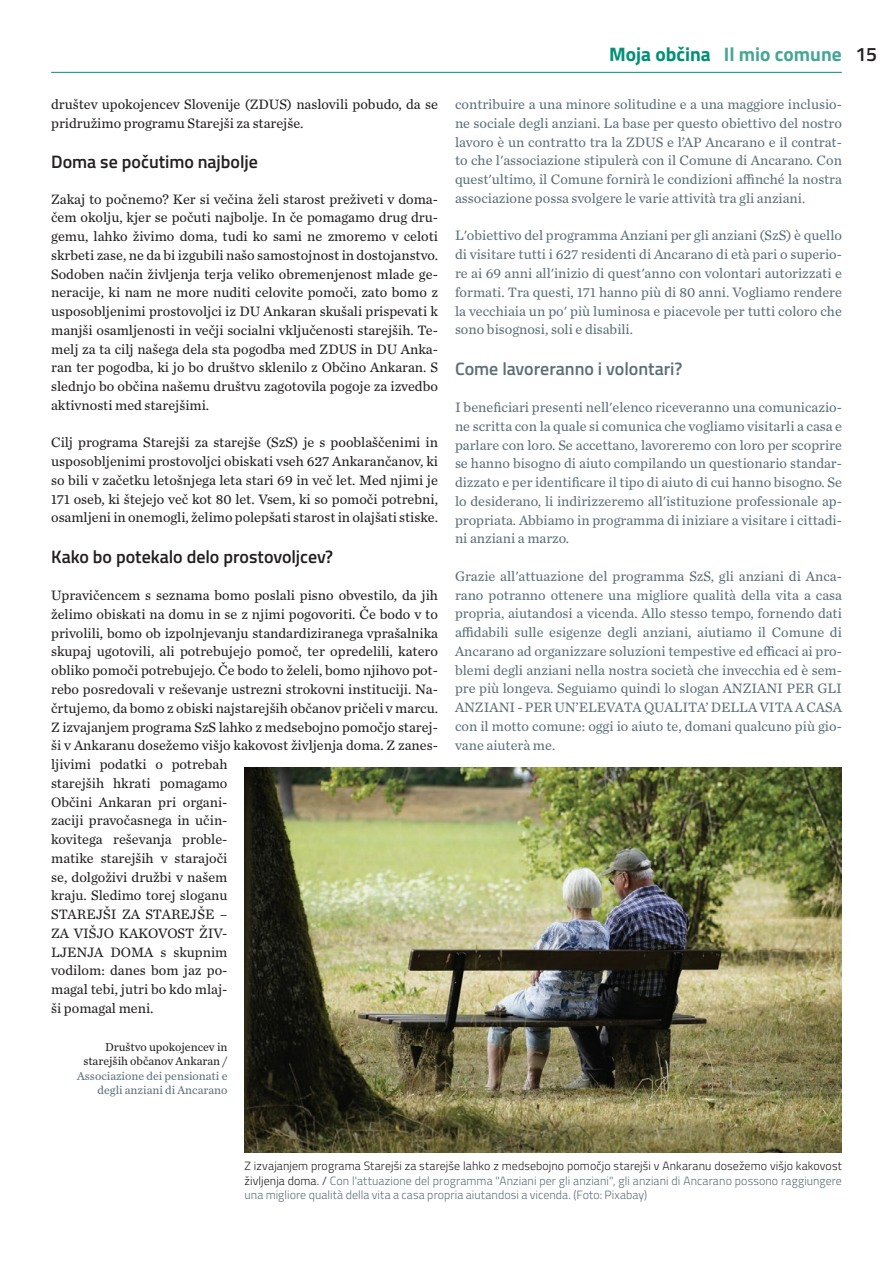
<style>
.page{position:relative;width:893px;height:1263px;background:#fff}
.page>*{position:absolute;margin:0;border:0;box-sizing:border-box;transform-origin:0 0}
.t1{font:700 19.5px "Titillium";color:#46a796}
.t2{font:600 18px "Titillium";letter-spacing:-.005em;color:#231f20}
.t3{font:600 18px "Titillium";letter-spacing:-.005em;color:#5c6f78}
.t4{font:14.25px/18.8px "Chronicle Text G2";color:#231f20}
.t5{font:14.25px/18.8px "Chronicle Text G2";color:#5c6f78;text-align:justify}
.t6{font:300 12px/14.4px "Titillium";letter-spacing:.005em;color:#5c6f78;text-align:justify}
.t7{font:12px/14.4px "Chronicle Text G2";color:#5c6f78;text-align:right}
.t8{font:12px/14.4px "Chronicle Text G2";color:#231f20;text-align:right}
.s1{color:#009175}
.s2{font-weight:600;color:#231f20}
.s3{color:#231f20}
</style>
<div class="page">
<hr style="left:51px;top:72px;width:791px;height:1px;background:#009175">
<img style="left:244px;top:768px;width:598px;height:384px">
<p class="t4" style="left:51px;top:94px;width:388px">društev upokojencev Slovenije (ZDUS) naslovili pobudo, da se pridružimo programu Starejši za starejše.</p>
<p class="t2" style="left:51px;top:148px;width:208px">Doma se počutimo najbolje</p>
<p class="t4" style="left:51px;top:189px;width:388px;text-align:justify">Zakaj to počnemo? Ker si večina želi starost preživeti v doma&shy;čem okolju, kjer se počuti najbolje. In če pomagamo drug dru&shy;gemu, lahko živimo doma, tudi ko sami ne zmoremo v celoti skrbeti zase, ne da bi izgubili našo samostojnost in dostojanstvo.<br>Sodoben način življenja terja veliko obremenjenost mlade ge&shy;neracije, ki nam ne more nuditi celovite pomoči, zato bomo z usposobljenimi prostovoljci iz DU Ankaran skušali prispevati k manjši osamljenosti in večji socialni vključenosti starejših. Te&shy;melj za ta cilj našega dela sta pogodba med ZDUS in DU Anka&shy;ran ter pogodba, ki jo bo društvo sklenilo z Občino Ankaran. S slednjo bo občina našemu društvu zagotovila pogoje za izvedbo aktivnosti med starejšimi.</p>
<p class="t4" style="left:51px;top:432px;width:388px;text-align:justify">Cilj programa Starejši za starejše (SzS) je s pooblaščenimi in usposobljenimi prostovoljci obiskati vseh 627 Ankarančanov, ki so bili v začetku letošnjega leta stari 69 in več let. Med njimi je 171 oseb, ki štejejo več kot 80 let. Vsem, ki so pomoči potrebni, osamljeni in onemogli, želimo polepšati starost in olajšati stiske.</p>
<p class="t2" style="left:51px;top:543px;width:283px">Kako bo potekalo delo prostovoljcev?</p>
<p class="t4" style="left:51px;top:585px;width:388px">Upravičencem s seznama bomo poslali pisno obvestilo, da jih želimo obiskati na domu in se z njimi pogovoriti. Če bodo v to privolili, bomo ob izpolnjevanju standardiziranega vprašalnika skupaj ugotovili, ali potrebujejo pomoč, ter opredelili, katero obliko pomoči potrebujejo. Če bodo to želeli, bomo njihovo pot&shy;rebo posredovali v reševanje ustrezni strokovni instituciji. Na&shy;črtujemo, da bomo z obiski najstarejših občanov pričeli v marcu.<br>Z izvajanjem programa SzS lahko z medsebojno pomočjo starej&shy;ši v Ankaranu dosežemo višjo kakovost življenja doma. Z zanes&shy;ljivimi podatki o potrebah<br>starejših hkrati pomagamo<br>Občini Ankaran pri organi-<br>zaciji pravočasnega in učin-<br>kovitega reševanja proble-<br>matike starejših v starajoči<br>se, dolgoživi družbi v našem<br>kraju. Sledimo torej sloganu<br>STAREJŠI ZA STAREJŠE –<br>ZA VIŠJO KAKOVOST ŽIV-<br>LJENJA DOMA s skupnim<br>vodilom: danes bom jaz po-<br>magal tebi, jutri bo kdo mlaj-<br>ši pomagal meni.</p>
<p class="t8" style="left:83px;top:1039px;width:146px">Društvo upokojencev in starejših občanov Ankaran /</p>
<p class="t7" style="left:77px;top:1068px;width:152px">Associazione dei pensionati e degli anziani di Ancarano</p>
<h1 class="t1" style="left:609px;top:40px;width:270px"><span class="s1">Moja občina</span> Il mio comune <span class="s2">15</span></h1>
<p class="t5" style="left:455px;top:94px;width:388px">contribuire a una minore solitudine e a una maggiore inclusio&shy;ne sociale degli anziani. La base per questo obiettivo del nostro lavoro è un contratto tra la ZDUS e l’AP Ancarano e il contrat&shy;to che l'associazione stipulerà con il Comune di Ancarano. Con quest'ultimo, il Comune fornirà le condizioni affinché la nostra associazione possa svolgere le varie attività tra gli anziani.</p>
<p class="t5" style="left:455px;top:226px;width:389px">L'obiettivo del programma Anziani per gli anziani (SzS) è quello di visitare tutti i 627 residenti di Ancarano di età pari o superio&shy;re ai 69 anni all'inizio di quest'anno con volontari autorizzati e formati. Tra questi, 171 hanno più di 80 anni. Vogliamo rendere la vecchiaia un po' più luminosa e piacevole per tutti coloro che sono bisognosi, soli e disabili.</p>
<p class="t3" style="left:455px;top:355px;width:229px">Come lavoreranno i volontari?</p>
<p class="t5" style="left:455px;top:397px;width:388px">I beneficiari presenti nell'elenco riceveranno una comunicazio&shy;ne scritta con la quale si comunica che vogliamo visitarli a casa e parlare con loro. Se accettano, lavoreremo con loro per scoprire se hanno bisogno di aiuto compilando un questionario standar&shy;dizzato e per identificare il tipo di aiuto di cui hanno bisogno. Se lo desiderano, li indirizzeremo all'istituzione professionale ap&shy;propriata. Abbiamo in programma di iniziare a visitare i cittadi&shy;ni anziani a marzo.</p>
<p class="t5" style="left:455px;top:566px;width:388px">Grazie all'attuazione del programma SzS, gli anziani di Anca&shy;rano potranno ottenere una migliore qualità della vita a casa propria, aiutandosi a vicenda. Allo stesso tempo, fornendo dati affidabili sulle esigenze degli anziani, aiutiamo il Comune di Ancarano ad organizzare soluzioni tempestive ed efficaci ai pro&shy;blemi degli anziani nella nostra società che invecchia ed è sem&shy;pre più longeva. Seguiamo quindi lo slogan ANZIANI PER GLI ANZIANI - PER UN’ELEVATA QUALITA’ DELLA VITA A CASA con il motto comune: oggi io aiuto te, domani qualcuno più gio&shy;vane aiuterà me.</p>
<p class="t6" style="left:245px;top:1158px;width:599px"><span class="s3">Z izvajanjem programa Starejši za starejše lahko z medsebojno pomočjo starejši v Ankaranu dosežemo višjo kakovost življenja doma. /</span> Con l'attuazione del programma "Anziani per gli anziani", gli anziani di Ancarano possono raggiungere una migliore qualità della vita a casa propria aiutandosi a vicenda. (Foto: Pixabay)</p>
</div>
